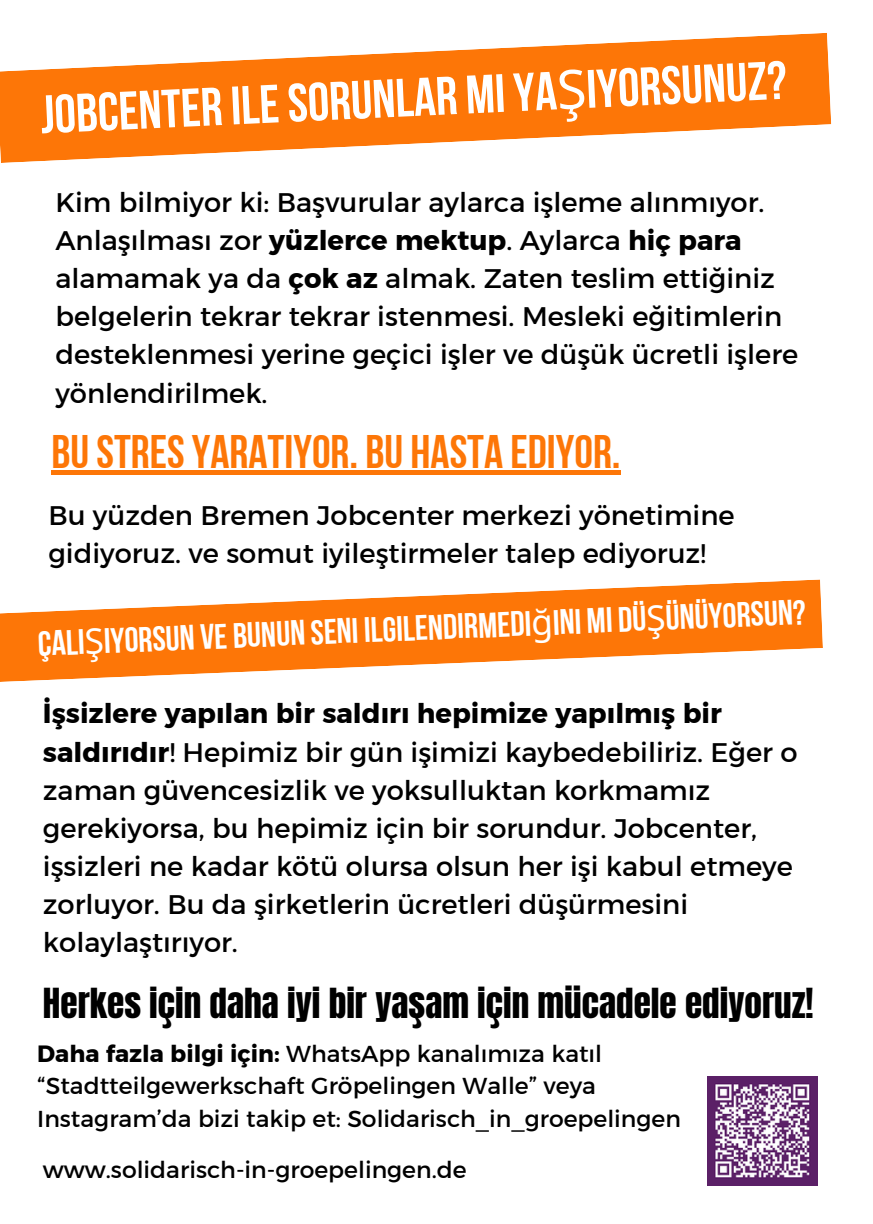
<style>
.page{position:relative;width:873px;height:1224px;background:#fff}
.page>*{position:absolute;margin:0;border:0;box-sizing:border-box;transform-origin:0 0}
.t1{font:54px "Bebas Neue Cyrillic";color:#fff}
.t2{font:47px "Bebas Neue Cyrillic";color:#fd7607}
.t3{font:35.2px "Bebas Neue Cyrillic";color:#fff}
.t4{font:35.2px "Anton";color:#000}
.t5{font:27.4px/38.2px "Kief Montaser Regular";color:#000}
.t6{font:23.4px/32.2px "Kief Montaser Regular";color:#000}
.s1{font-family:"Noto Sans"}
.s2{font-family:"Kief Montaser Bold"}
</style>
<div class="page">
<svg style="left:0;top:579px;width:823px;height:103px;fill:#fd7607"></svg>
<svg style="left:0;top:33px;width:831px;height:130px;fill:#fd7607"></svg>
<img style="left:708px;top:1076px;width:109px;height:110px">
<hr style="left:51px;top:471px;width:570px;height:4px;background:#fd7607">
<h1 class="t1" style="left:40px;top:95px;width:748px;rotate:-3deg">JOBCENTER ILESORUNLAR MI YA<span class="s1">Ş</span>IYORSUNUZ?</h1>
<h4 class="t5" style="left:55px;top:183px;width:744px">Kim bilmiyor ki: Başvurular aylarca işleme alınmıyor.<br>Anlaşılması zor <span class="s2">yüzlerce mektup</span>. Aylarca <span class="s2">hiç para </span>alamamak ya da <span class="s2">çok az</span> almak. Zaten teslim ettiğiniz belgelerin tekrar tekrar istenmesi. Mesleki eğitimlerin desteklenmesi yerine geçici işler ve düşük ücretli işlere yönlendirilmek.</h4>
<h2 class="t2" style="left:51px;top:432px;width:571px">BUSTRESYARATIYOR. BU HASTA EDIYOR.</h2>
<h3 class="t5" style="left:48px;top:496px;width:688px">Bu yüzden Bremen Jobcenter merkezi yönetimine gidiyoruz. ve somut iyileştirmeler talep ediyoruz!</h3>
<h4 class="t3" style="left:37px;top:627px;width:770px;rotate:-2deg">ÇALI<span class="s1">Ş</span>IYORSUN VE BUNUN SENI ILGILENDIRMEDI<span class="s1">ğ</span>INI MI DÜ<span class="s1">Ş</span>ÜNÜYORSUN?</h4>
<h3 class="t5" style="left:43px;top:695px;width:756px"><span class="s2">İşsizlere yapılan bir saldırı hepimize yapılmış bir saldırıdır</span>! Hepimiz bir gün işimizi kaybedebiliriz. Eğer o zaman güvencesizlik ve yoksulluktan korkmamız gerekiyorsa, bu hepimiz için bir sorundur. Jobcenter, işsizleri ne kadar kötü olursa olsun her işi kabul etmeye zorluyor. Bu da şirketlerin ücretleri düşürmesini kolaylaştırıyor.</h3>
<h4 class="t4" style="left:43px;top:978px;width:772px">Herkes için daha iyi bir yaşam için mücadele ediyoruz!</h4>
<p class="t6" style="left:37px;top:1038px;width:566px"><span class="s2">Daha fazla bilgi için:</span> WhatsApp kanalımıza katıl “Stadtteilgewerkschaft Gröpelingen Walle” veya</p>
<p class="t6" style="left:37px;top:1102px;width:645px">Instagram’da bizi takip et: Solidarisch_in_groepelingen</p>
<p class="t6" style="left:43px;top:1154px;width:425px">www.solidarisch-in-groepelingen.de</p>
</div>
